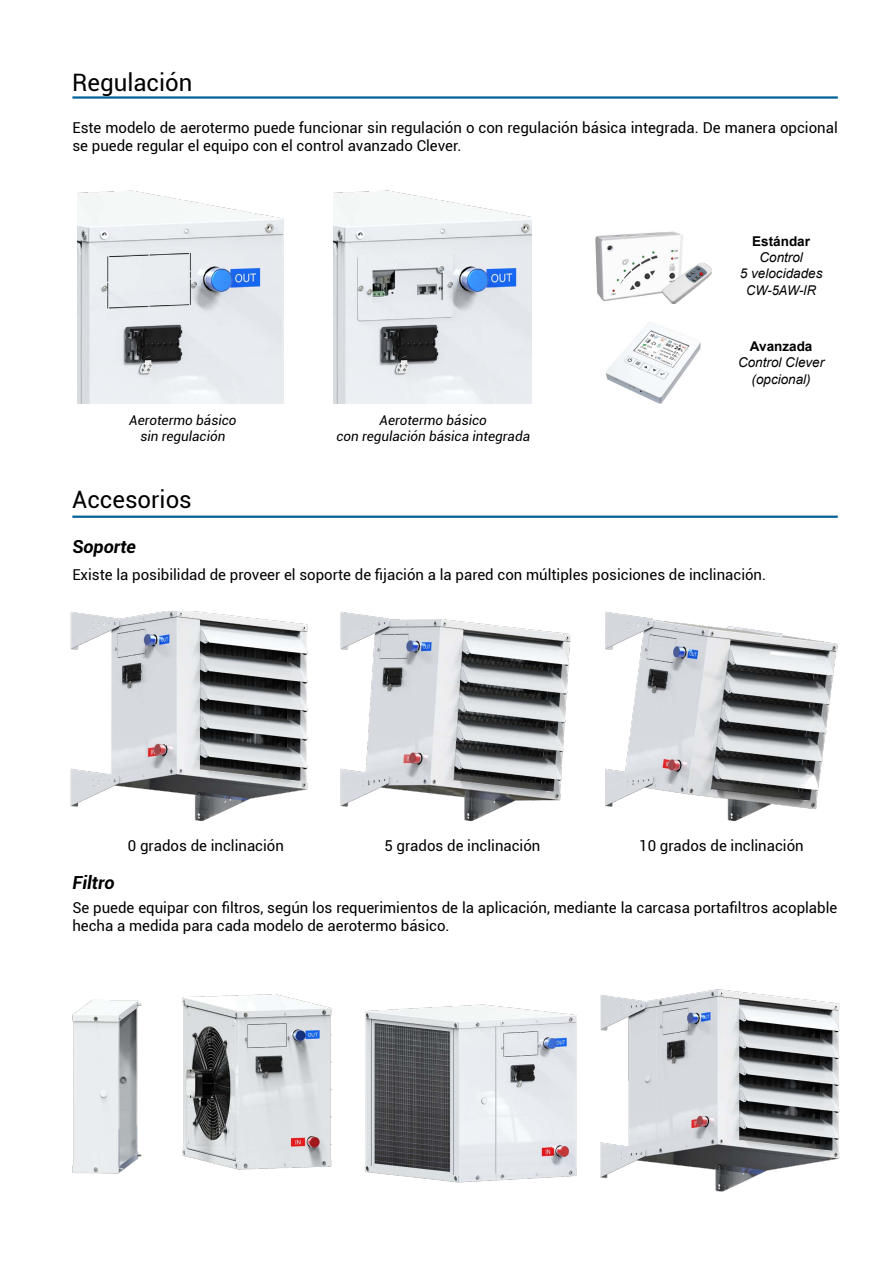
<style>
.page{position:relative;width:893px;height:1263px;background:#fff}
.page>*{position:absolute;margin:0;border:0;box-sizing:border-box;transform-origin:0 0}
.t1{font:24px "Roboto";color:#000}
.t2{font:italic 700 18px "Roboto";color:#000}
.t3{font:15px/18px "Roboto";color:#000}
.t4{font:italic 13.5px/16.2px "Roboto";color:#000;text-align:center}
.t5{font:italic 13.5px/16.2px "Arial";color:#000;text-align:center}
.t6{font:700 13.5px "Arial";color:#000}
</style>
<div class="page">
<hr style="left:72px;top:96px;width:766px;height:3px;background:#006098">
<hr style="left:72px;top:516px;width:766px;height:2px;background:#006098">
<img style="left:605px;top:322px;width:96px;height:81px">
<img style="left:595px;top:231px;width:88px;height:70px">
<img style="left:662px;top:261px;width:50px;height:42px">
<img style="left:365px;top:1004px;width:212px;height:179px">
<img style="left:600px;top:989px;width:240px;height:203px">
<img style="left:72px;top:994px;width:260px;height:180px">
<img style="left:78px;top:190px;width:205px;height:213px">
<img style="left:333px;top:190px;width:198px;height:213px">
<img style="left:354px;top:613px;width:217px;height:209px">
<img style="left:605px;top:612px;width:233px;height:210px">
<img style="left:70px;top:611px;width:284px;height:211px">
<h1 class="t1" style="left:72px;top:65px;width:122px">Regulación</h1>
<p class="t3" style="left:72px;top:118px;width:767px">Este modelo de aerotermo puede funcionar sin regulación o con regulación básica integrada. De manera opcional se puede regular el equipo con el control avanzado Clever.</p>
<p class="t6" style="left:752px;top:232px;width:59px">Estándar</p>
<p class="t5" style="left:740px;top:249px;width:84px">Control<br>5 velocidades<br>CW-5AW-IR</p>
<p class="t4" style="left:129px;top:412px;width:109px">Aerotermo básico sin regulación</p>
<p class="t4" style="left:336px;top:412px;width:195px">Aerotermo básico<br>con regulación básica integrada</p>
<h1 class="t1" style="left:72px;top:483px;width:121px">Accesorios</h1>
<p class="t2" style="left:72px;top:534px;width:65px">Soporte</p>
<p class="t6" style="left:750px;top:337px;width:64px">Avanzada</p>
<p class="t5" style="left:738px;top:355px;width:88px">Control Clever (opcional)</p>
<p class="t3" style="left:72px;top:565px;width:695px">Existe la posibilidad de proveer el soporte de fijación a la pared con múltiples posiciones de inclinación.</p>
<p class="t2" style="left:72px;top:870px;width:44px">Filtro</p>
<p class="t3" style="left:128px;top:836px;width:158px">0 grados de inclinación</p>
<p class="t3" style="left:384px;top:836px;width:158px">5 grados de inclinación</p>
<p class="t3" style="left:639px;top:836px;width:166px">10 grados de inclinación</p>
<p class="t3" style="left:72px;top:898px;width:766px">Se puede equipar con filtros, según los requerimientos de la aplicación, mediante la carcasa portafiltros acoplable hecha a medida para cada modelo de aerotermo básico.</p>
</div>
